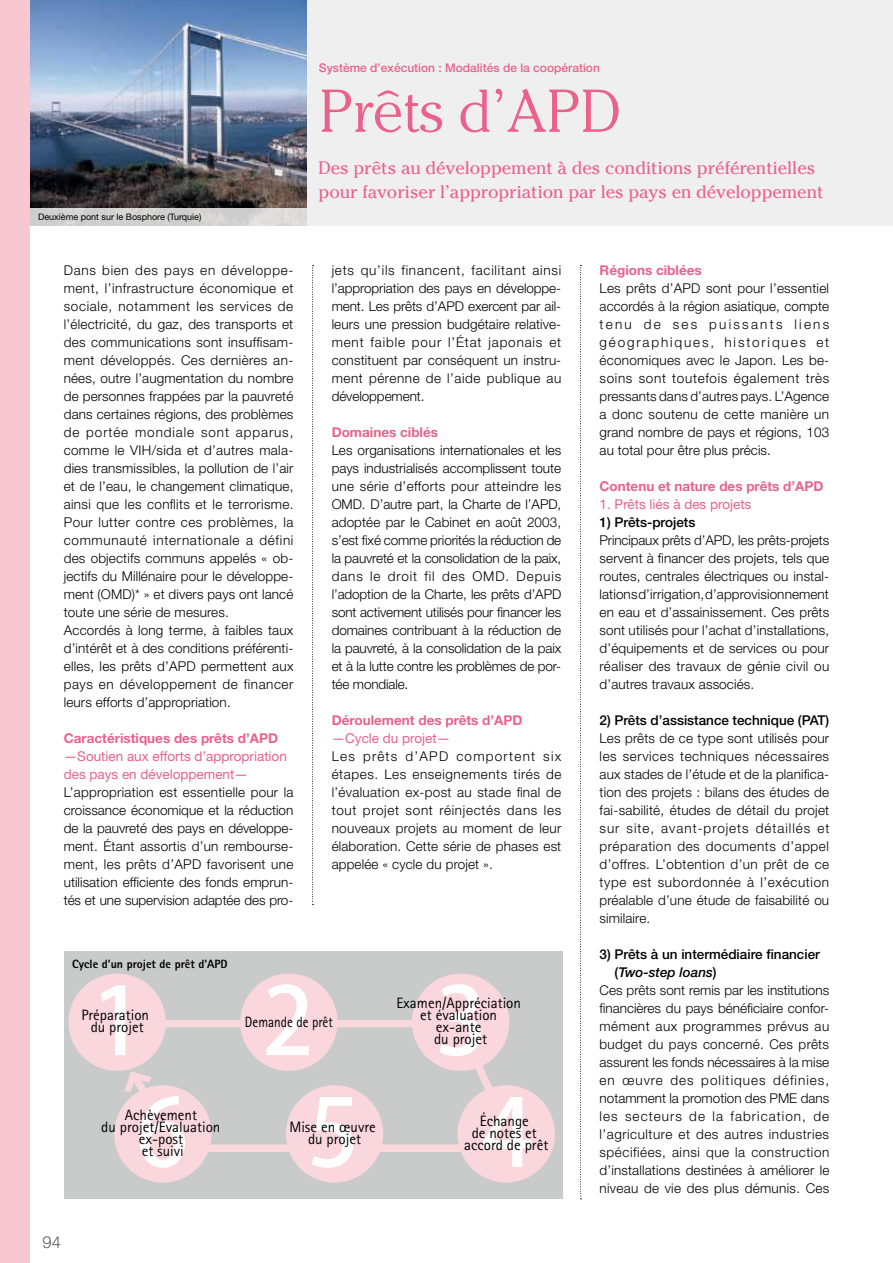
<style>
.page{position:relative;width:893px;height:1263px;background:#fff}
.page>*{position:absolute;margin:0;border:0;box-sizing:border-box;transform-origin:0 0}
.t1{font:300 60px "Cheltenham";color:#ea6189}
.t2{font:18px/24px "Cheltenham";color:#ea6189}
.t3{font:300 16.5px "Helvetica Neue LT Std";color:#5a5757}
.t4{font:15px/12px "Rotis Sans Serif";color:#000;text-align:center}
.t5{font:15px "Rotis Sans Serif";color:#000;scale:.88 1}
.t6{font:300 13.5px/18px "Helvetica Neue LT Std";letter-spacing:.01em;color:#000}
.t7{font:300 13.5px "Helvetica Neue LT Std";letter-spacing:.04em;color:#000}
.t8{font:300 13.5px "Helvetica Neue LT Std";letter-spacing:.075em;color:#000}
.t9{font:500 13.5px "Helvetica Neue LT Std";color:#000}
.t10{font:700 13.5px "Helvetica Neue LT Std";color:#ea6189}
.t11{font:300 13.5px "Helvetica Neue LT Std";letter-spacing:.035em;color:#000}
.t12{font:13.5px "Helvetica Neue LT Std";color:#ea6189}
.t13{font:italic 500 13.5px "Helvetica Neue LT Std";color:#000}
.t14{font:500 12px "Helvetica Neue LT Std";color:#ea6189}
.t15{font:800 12px "Rotis Sans Serif";color:#000}
.t16{font:9px "Helvetica Neue LT Std";color:#000}
.s1{font-weight:700;color:#ea6189}
.s2{font-weight:400;color:#ea6189}
.s3{font-weight:500}
.s4{font-style:normal}
</style>
<div class="page">
<div style="left:0;top:0;width:893px;height:225px;background:#efefef"></div>
<img style="left:30px;top:0;width:276px;height:208px">
<div style="left:64px;top:951px;width:498px;height:248px;background:#c9caca"></div>
<svg style="left:124px;top:1019px;width:395px;height:137px"></svg>
<div style="left:69px;top:973px;width:97px;height:98px;background:#fad7dd;border-radius:50%"></div>
<div style="left:240px;top:973px;width:98px;height:98px;background:#fad7dd;border-radius:50%"></div>
<div style="left:412px;top:973px;width:97px;height:98px;background:#fad7dd;border-radius:50%"></div>
<div style="left:114px;top:1085px;width:97px;height:97px;background:#fad7dd;border-radius:50%"></div>
<div style="left:286px;top:1085px;width:97px;height:97px;background:#fad7dd;border-radius:50%"></div>
<div style="left:458px;top:1085px;width:97px;height:97px;background:#fad7dd;border-radius:50%"></div>
<svg style="left:101px;top:985px;width:25px;height:70px"></svg>
<svg style="left:266px;top:984px;width:43px;height:71px"></svg>
<svg style="left:439px;top:984px;width:42px;height:72px"></svg>
<svg style="left:124px;top:1071px;width:61px;height:97px"></svg>
<svg style="left:312px;top:1097px;width:41px;height:71px"></svg>
<svg style="left:483px;top:1097px;width:48px;height:70px"></svg>
<svg style="left:312px;top:265px;width:2px;height:640px"></svg>
<svg style="left:580px;top:265px;width:1px;height:934px"></svg>
<div style="left:0;top:208px;width:306px;height:17px;background:linear-gradient(to right,#cbcccd,#dbd8d7)"></div>
<div style="left:0;top:0;width:30px;height:1263px;background:#f7c8d1"></div>
<p class="t16" style="left:38px;top:211px;width:165px">Deuxième pont sur le Bosphore (Turquie)</p>
<p class="t14" style="left:319px;top:61px;width:283px">Système d’exécution : Modalités de la coopération</p>
<p class="t1" style="left:319px;top:76px;width:304px">Prêts d’APD</p>
<p class="t2" style="left:319px;top:156px;width:506px">Des prêts au développement à des conditions préférentielles pour favoriser l’appropriation par les pays en développement</p>
<p class="t6" style="left:64px;top:261px;width:231px">Dans bien des pays en développe&shy;ment, l’infrastructure économique et sociale, notamment les services de l’électricité, du gaz, des transports et des communications sont insuffisam&shy;ment développés. Ces dernières an&shy;nées, outre l’augmentation du nombre de personnes frappées par la pauvreté dans certaines régions, des problèmes de portée mondiale sont apparus, comme le VIH/sida et d’autres mala&shy;dies transmissibles, la pollution de l’air et de l’eau, le changement climatique, ainsi que les conflits et le terrorisme.<br>Pour lutter contre ces problèmes, la communauté internationale a défini des objectifs communs appelés « ob&shy;jectifs du Millénaire pour le développe&shy;ment (OMD)* » et divers pays ont lancé toute une série de mesures.<br>Accordés à long terme, à faibles taux d’intérêt et à des conditions préférenti&shy;elles, les prêts d’APD permettent aux pays en développement de financer leurs efforts d’appropriation.</p>
<p class="t6" style="left:64px;top:729px;width:231px"><span class="s1">Caractéristiques des prêts d’APD </span><span class="s2">—Soutien aux efforts d’appropriation des pays en développement— </span>L’appropriation est essentielle pour la croissance économique et la réduction de la pauvreté des pays en développe&shy;ment. Étant assortis d’un rembourse&shy;ment, les prêts d’APD favorisent une utilisation efficiente des fonds emprun&shy;tés et une supervision adaptée des pro-</p>
<p class="t15" style="left:72px;top:956px;width:157px">Cycle d’un projet de prêt d’APD</p>
<p class="t6" style="left:332px;top:261px;width:231px;text-align:justify">jets qu’ils financent, facilitant ainsi l’appropriation des pays en développe&shy;ment. Les prêts d’APD exercent par ail&shy;leurs une pression budgétaire relative&shy;ment faible pour l’État japonais et constituent par conséquent un instru&shy;ment pérenne de l’aide publique au développement.</p>
<p class="t6" style="left:332px;top:423px;width:231px"><span class="s1">Domaines ciblés<br></span>Les organisations internationales et les pays industrialisés accomplissent toute une série d’efforts pour atteindre les OMD. D’autre part, la Charte de l’APD, adoptée par le Cabinet en août 2003, s’est fixé comme priorités la réduction de la pauvreté et la consolidation de la paix, dans le droit fil des OMD. Depuis l’adoption de la Charte, les prêts d’APD sont activement utilisés pour financer les domaines contribuant à la réduction de la pauvreté, à la consolidation de la paix et à la lutte contre les problèmes de por&shy;tée mondiale.</p>
<p class="t6" style="left:332px;top:711px;width:231px"><span class="s1">Déroulement des prêts d’APD </span><span class="s2">—Cycle du projet—<br></span>Les prêts d’APD comportent six étapes. Les enseignements tirés de l’évaluation ex-post au stade final de tout projet sont réinjectés dans les nouveaux projets au moment de leur élaboration. Cette série de phases est appelée « cycle du projet ».</p>
<p class="t4" style="left:81px;top:1009px;width:69px">Préparation du projet</p>
<p class="t5" style="left:245px;top:1013px;width:101px">Demande de prêt</p>
<p class="t4" style="left:396px;top:997px;width:126px">Examen/Appréciation et évaluation ex-ante<br>du projet</p>
<p class="t4" style="left:101px;top:1109px;width:121px">Achèvement<br>du projet/Évaluation ex-post<br>et suivi</p>
<p class="t4" style="left:289px;top:1121px;width:88px">Mise en œuvre du projet</p>
<p class="t4" style="left:464px;top:1115px;width:86px">Échange<br>de notes et accord de prêt</p>
<p class="t3" style="left:43px;top:1232px;width:20px">94</p>
<p class="t6" style="left:600px;top:261px;width:231px"><span class="s1">Régions ciblées<br></span>Les prêts d’APD sont pour l’essentiel accordés à la région asiatique, compte tenu de ses puissants liens géographiques, historiques et économiques avec le Japon. Les be&shy;soins sont toutefois également très pressants dans d’autres pays. L’Agence a donc soutenu de cette manière un grand nombre de pays et régions, 103 au total pour être plus précis.</p>
<p class="t10" style="left:600px;top:478px;width:225px">Contenu et nature des prêts d’APD</p>
<p class="t12" style="left:600px;top:496px;width:153px">1. Prêts liés à des projets</p>
<p class="t6" style="left:600px;top:513px;width:231px"><span class="s3">1) Prêts-projets<br></span>Principaux prêts d’APD, les prêts-projets servent à financer des projets, tels que routes, centrales électriques ou instal&shy;lations d’irrigation, d’approvisionnement en eau et d’assainissement. Ces prêts sont utilisés pour l’achat d’installations, d’équipements et de services ou pour réaliser des travaux de génie civil ou d’autres travaux associés.</p>
<p class="t6" style="left:600px;top:711px;width:231px;text-align:justify"><span class="s3">2) Prêts d’assistance technique (PAT)<br></span>Les prêts de ce type sont utilisés pour les services techniques nécessaires aux stades de l’étude et de la planifica&shy;tion des projets : bilans des études de fai-sabilité, études de détail du projet sur site, avant-projets détaillés et préparation des documents d’appel d’offres. L’obtention d’un prêt de ce type est subordonnée à l’exécution préalable d’une étude de faisabilité ou similaire.</p>
<p class="t9" style="left:600px;top:946px;width:222px">3) Prêts à un intermédiaire financier</p>
<p class="t13" style="left:615px;top:964px;width:104px"><span class="s4">(</span>Two-step loans<span class="s4">)</span></p>
<p class="t6" style="left:600px;top:981px;width:231px">Ces prêts sont remis par les institutions</p>
<p class="t6" style="left:600px;top:999px;width:231px">financières du pays bénéficiaire confor-</p>
<p class="t11" style="left:600px;top:1018px;width:231px">mément aux programmes prévus au</p>
<p class="t6" style="left:600px;top:1035px;width:231px">budget du pays concerné. Ces prêts</p>
<p class="t6" style="left:600px;top:1053px;width:231px">assurent les fonds nécessaires à la mise</p>
<p class="t8" style="left:600px;top:1072px;width:231px">en œuvre des politiques définies,</p>
<p class="t6" style="left:600px;top:1089px;width:231px">notamment la promotion des PME dans</p>
<p class="t8" style="left:600px;top:1108px;width:231px">les secteurs de la fabrication, de</p>
<p class="t7" style="left:600px;top:1126px;width:231px">l’agriculture et des autres industries</p>
<p class="t7" style="left:600px;top:1144px;width:231px">spécifiées, ainsi que la construction</p>
<p class="t6" style="left:600px;top:1161px;width:231px">d’installations destinées à améliorer le</p>
<p class="t6" style="left:600px;top:1178px;width:231px">niveau de vie des plus démunis. Ces</p>
</div>
